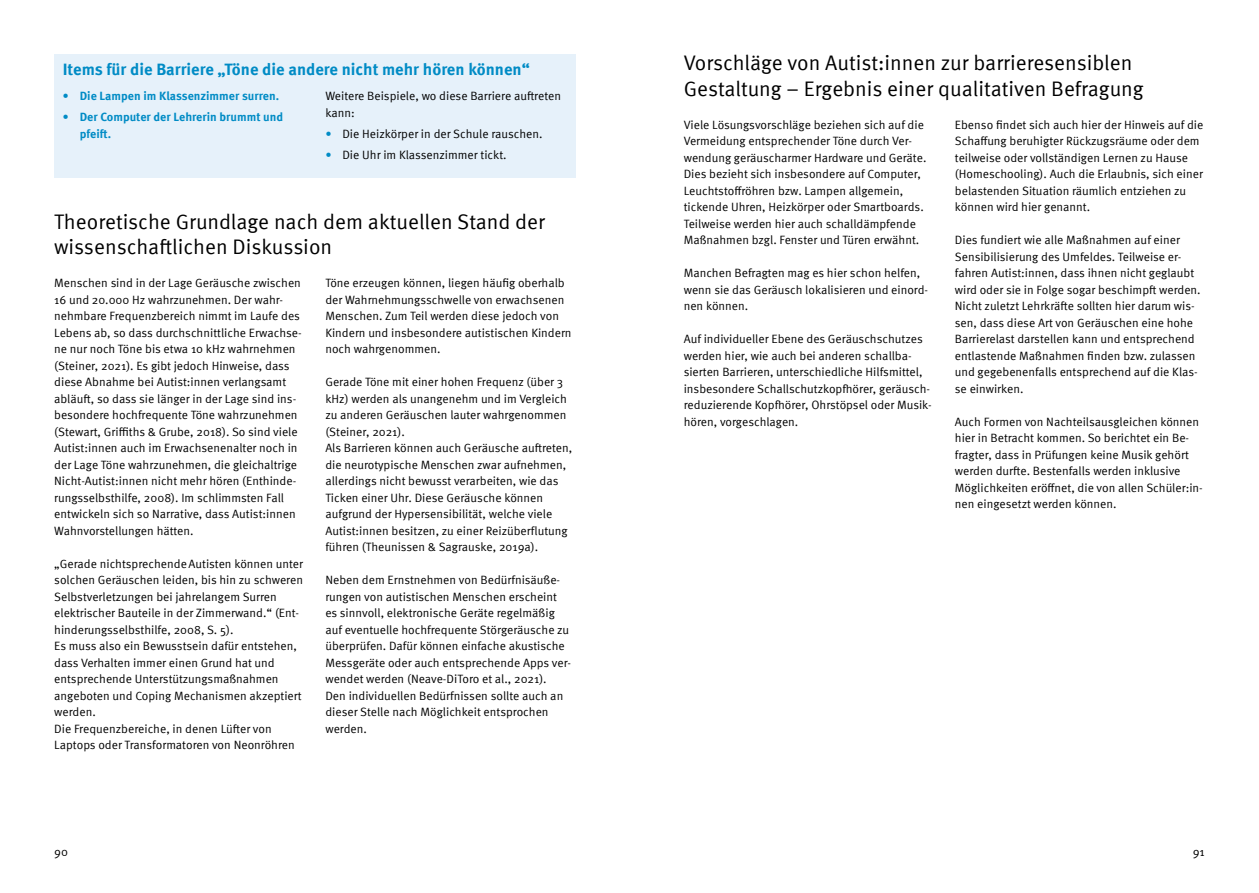
<style>
.page{position:relative;width:1259px;height:893px;background:#fff}
.page>*{position:absolute;margin:0;border:0;box-sizing:border-box;transform-origin:0 0}
.t1{font:21px/25.5px "Meta Pro";color:#000}
.t2{font:700 16.5px "Meta Pro";color:#008bc5}
.t3{font:12px/16.5px "Meta Pro";color:#000}
.t4{font:700 12px/16.5px "Meta Pro";color:#008bc5}
.s1{color:#008bc5}
</style>
<div class="page">
<div style="left:54px;top:54px;width:521px;height:124px;background:#e6f1fa"></div>
<h2 class="t2" style="left:63px;top:57px;width:469px">Items für die Barriere „Töne die andere nicht mehr hören können“</h2>
<p class="t4" style="left:63px;top:87px;width:218px">• Die Lampen im Klassenzimmer surren.</p>
<p class="t4" style="left:80px;top:108px;width:205px;text-indent:-17px">• Der Computer der Lehrerin brummt und pfeift.</p>
<p class="t3" style="left:325px;top:87px;width:237px">Weitere Beispiele, wo diese Barriere auftreten kann:</p>
<p class="t3" style="left:325px;top:124px;width:219px"><span class="s1">•</span> Die Heizkörper in der Schule rauschen.</p>
<p class="t3" style="left:325px;top:145px;width:183px"><span class="s1">•</span> Die Uhr im Klassenzimmer tickt.</p>
<h1 class="t1" style="left:54px;top:207px;width:492px">Theoretische Grundlage nach dem aktuellen Stand der wissenschaftlichen Diskussion</h1>
<p class="t3" style="left:54px;top:274px;width:249px">Menschen sind in der Lage Geräusche zwischen 16 und 20.000 Hz wahrzunehmen. Der wahr&shy;nehmbare Frequenzbereich nimmt im Laufe des Lebens ab, so dass durchschnittliche Erwachse&shy;ne nur noch Töne bis etwa 10 kHz wahrnehmen (Steiner, 2021). Es gibt jedoch Hinweise, dass diese Abnahme bei Autist:innen verlangsamt abläuft, so dass sie länger in der Lage sind ins&shy;besondere hochfrequente Töne wahrzunehmen (Stewart, Griffiths &amp; Grube, 2018). So sind viele Autist:innen auch im Erwachsenenalter noch in der Lage Töne wahrzunehmen, die gleichaltrige Nicht-Autist:innen nicht mehr hören (Enthinde&shy;rungsselbsthilfe, 2008). Im schlimmsten Fall entwickeln sich so Narrative, dass Autist:innen Wahnvorstellungen hätten.</p>
<p class="t3" style="left:54px;top:554px;width:250px">„Gerade nichtsprechendeAutisten können unter solchen Geräuschen leiden, bis hin zu schweren Selbstverletzungen bei jahrelangem Surren elektrischer Bauteile in der Zimmerwand.“ (Ent&shy;hinderungsselbsthilfe, 2008, S. 5).<br>Es muss also ein Bewusstsein dafür entstehen, dass Verhalten immer einen Grund hat und entsprechende Unterstützungsmaßnahmen angeboten und Coping Mechanismen akzeptiert werden.<br>Die Frequenzbereiche, in denen Lüfter von Laptops oder Transformatoren von Neonröhren</p>
<p class="t3" style="left:325px;top:274px;width:248px">Töne erzeugen können, liegen häufig oberhalb der Wahrnehmungsschwelle von erwachsenen Menschen. Zum Teil werden diese jedoch von Kindern und insbesondere autistischen Kindern noch wahrgenommen.</p>
<p class="t3" style="left:325px;top:373px;width:248px">Gerade Töne mit einer hohen Frequenz (über 3 kHz) werden als unangenehm und im Vergleich zu anderen Geräuschen lauter wahrgenommen (Steiner, 2021).<br>Als Barrieren können auch Geräusche auftreten, die neurotypische Menschen zwar aufnehmen, allerdings nicht bewusst verarbeiten, wie das Ticken einer Uhr. Diese Geräusche können aufgrund der Hypersensibilität, welche viele Autist:innen besitzen, zu einer Reizüberflutung führen (Theunissen &amp; Sagrauske, 2019a).</p>
<p class="t3" style="left:325px;top:571px;width:247px">Neben dem Ernstnehmen von Bedürfnisäuße&shy;rungen von autistischen Menschen erscheint es sinnvoll, elektronische Geräte regelmäßig auf eventuelle hochfrequente Störgeräusche zu überprüfen. Dafür können einfache akustische Messgeräte oder auch entsprechende Apps ver&shy;wendet werden (Neave-DiToro et al., 2021).<br>Den individuellen Bedürfnissen sollte auch an dieser Stelle nach Möglichkeit entsprochen werden.</p>
<h1 class="t1" style="left:684px;top:49px;width:461px">Vorschläge von Autist:innen zur barrieresensiblen<br>Gestaltung – Ergebnis einer qualitativen Befragung</h1>
<p class="t3" style="left:684px;top:116px;width:244px">Viele Lösungsvorschläge beziehen sich auf die Vermeidung entsprechender Töne durch Ver&shy;wendung geräuscharmer Hardware und Geräte.<br>Dies bezieht sich insbesondere auf Computer, Leuchtstoffröhren bzw. Lampen allgemein, tickende Uhren, Heizkörper oder Smartboards.<br>Teilweise werden hier auch schalldämpfende Maßnahmen bzgl. Fenster und Türen erwähnt.</p>
<p class="t3" style="left:684px;top:264px;width:246px">Manchen Befragten mag es hier schon helfen, wenn sie das Geräusch lokalisieren und einord&shy;nen können.</p>
<p class="t3" style="left:684px;top:330px;width:249px">Auf individueller Ebene des Geräuschschutzes werden hier, wie auch bei anderen schallba&shy;sierten Barrieren, unterschiedliche Hilfsmittel, insbesondere Schallschutzkopfhörer, geräusch&shy;reduzierende Kopfhörer, Ohrstöpsel oder Musik&shy;hören, vorgeschlagen.</p>
<p class="t3" style="left:955px;top:116px;width:250px">Ebenso findet sich auch hier der Hinweis auf die Schaffung beruhigter Rückzugsräume oder dem teilweise oder vollständigen Lernen zu Hause (Homeschooling). Auch die Erlaubnis, sich einer belastenden Situation räumlich entziehen zu können wird hier genannt.</p>
<p class="t3" style="left:955px;top:231px;width:247px">Dies fundiert wie alle Maßnahmen auf einer Sensibilisierung des Umfeldes. Teilweise er&shy;fahren Autist:innen, dass ihnen nicht geglaubt wird oder sie in Folge sogar beschimpft werden.<br>Nicht zuletzt Lehrkräfte sollten hier darum wis&shy;sen, dass diese Art von Geräuschen eine hohe Barrierelast darstellen kann und entsprechend entlastende Maßnahmen finden bzw. zulassen und gegebenenfalls entsprechend auf die Klas&shy;se einwirken.</p>
<p class="t3" style="left:955px;top:413px;width:249px">Auch Formen von Nachteilsausgleichen können hier in Betracht kommen. So berichtet ein Be&shy;fragter, dass in Prüfungen keine Musik gehört werden durfte. Bestenfalls werden inklusive Möglichkeiten eröffnet, die von allen Schüler:in&shy;nen eingesetzt werden können.</p>
<p class="t3" style="left:54px;top:843px;width:15px">90</p>
<p class="t3" style="left:1192px;top:843px;width:14px">91</p>
</div>
